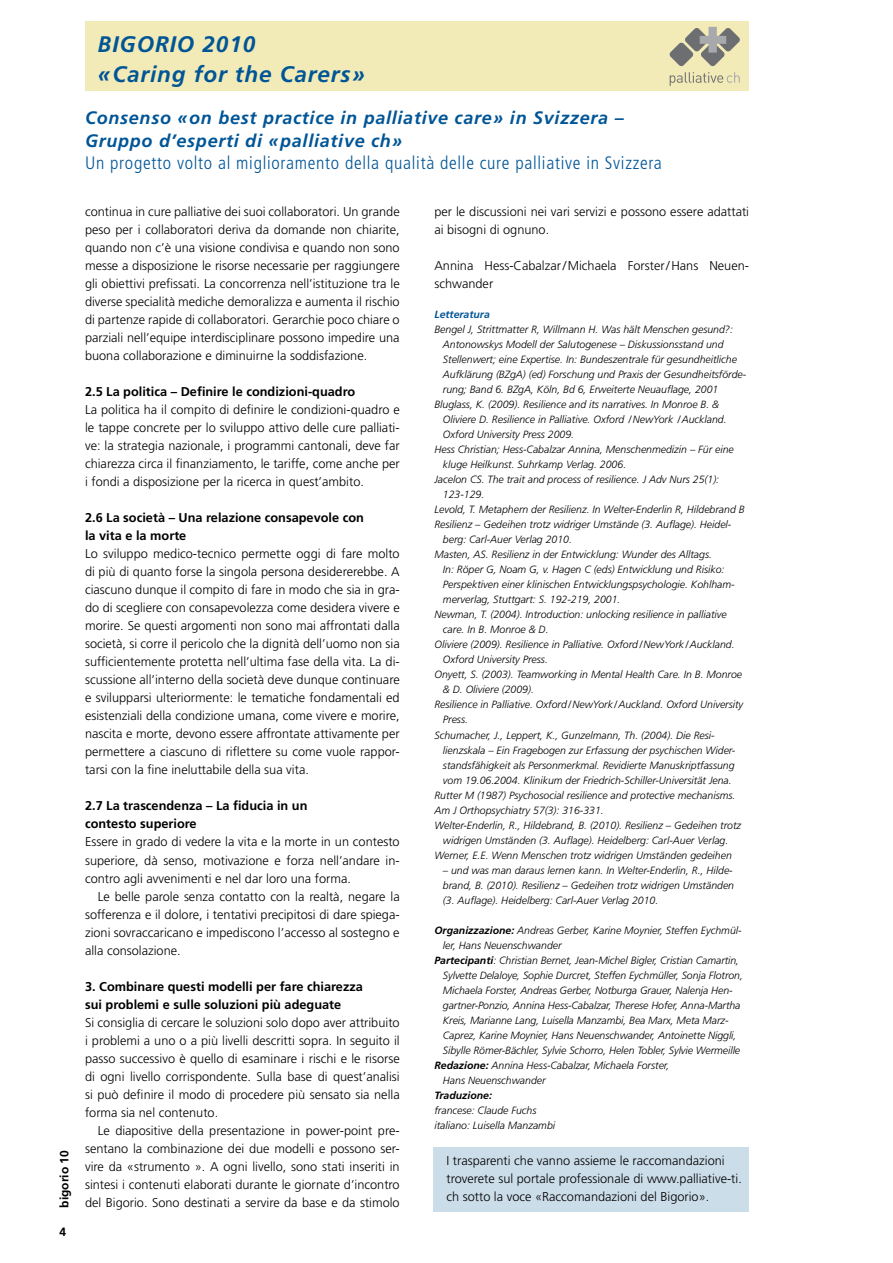
<style>
.page{position:relative;width:893px;height:1263px;background:#fff}
.page>*{position:absolute;margin:0;border:0;box-sizing:border-box;transform-origin:0 0}
.t1{font:italic 700 22.5px/30px "Frutiger";letter-spacing:.04em;color:#005596}
.t2{font:italic 700 18px/22.5px "Frutiger";letter-spacing:.04em;color:#005596}
.t3{font:300 condensed 18px "Frutiger";letter-spacing:.04em;color:#005596}
.t4{font:300 12.75px/18px "Frutiger LT Std";color:#000;text-align:justify}
.t5{font:700 12.75px/18px "Frutiger LT Std";color:#000}
.t6{font:700 12px "Frutiger LT Std";color:#000}
.t7{font:italic 300 10.5px/15px "Frutiger";color:#000}
.t8{font:italic 700 10.5px "Frutiger";color:#005596}
.t9{font:italic 700 10.5px "Frutiger";color:#000}
.s1{font-weight:700}
</style>
<div class="page">
<div style="left:85px;top:21px;width:663px;height:69px;background:#f3ebb7"></div>
<svg style="left:670px;top:72px;width:70px;height:14px"></svg>
<svg style="left:670px;top:27px;width:70px;height:39px"></svg>
<div style="left:434px;top:1147px;width:315px;height:65px;background:#ccddea"></div>
<p class="t6" style="left:57px;top:1208px;width:59px;rotate:-90deg">bigorio 10</p>
<p class="t6" style="left:60px;top:1225px;width:8px">4</p>
<h1 class="t1" style="left:98px;top:30px;width:269px">BIGORIO 2010<br>«Caring for the Carers»</h1>
<h2 class="t2" style="left:85px;top:107px;width:540px">Consenso «on best practice in palliative care» in Svizzera –<br>Gruppo d’esperti di «palliative ch»</h2>
<h2 class="t3" style="left:85px;top:153px;width:578px">Un progetto volto al miglioramento della qualità delle cure palliative in Svizzera</h2>
<p class="t4" style="left:85px;top:203px;width:316px">continua in cure palliative dei suoi collaboratori. Un grande peso per i collaboratori deriva da domande non chiarite, quando non c’è una visione condivisa e quando non sono messe a disposizione le risorse necessarie per raggiungere gli obiettivi prefissati. La concorrenza nell’istituzione tra le diverse specialità mediche demoralizza e aumenta il rischio di partenze rapide di collaboratori. Gerarchie poco chiare o parziali nell’equipe interdisciplinare possono impedire una buona collaborazione e diminuirne la soddisfazione.</p>
<p class="t5" style="left:85px;top:383px;width:272px">2.5 La politica – Definire le condizioni-quadro</p>
<p class="t4" style="left:85px;top:401px;width:316px">La politica ha il compito di definire le condizioni-quadro e le tappe concrete per lo sviluppo attivo delle cure palliati&shy;ve: la strategia nazionale, i programmi cantonali, deve far chiarezza circa il finanziamento, le tariffe, come anche per i fondi a disposizione per la ricerca in quest’ambito.</p>
<p class="t5" style="left:85px;top:509px;width:280px">2.6 La società – Una relazione consapevole con la vita e la morte</p>
<p class="t4" style="left:85px;top:545px;width:316px">Lo sviluppo medico-tecnico permette oggi di fare molto di più di quanto forse la singola persona desidererebbe. A ciascuno dunque il compito di fare in modo che sia in gra&shy;do di scegliere con consapevolezza come desidera vivere e morire. Se questi argomenti non sono mai affrontati dalla società, si corre il pericolo che la dignità dell’uomo non sia sufficientemente protetta nell’ultima fase della vita. La di&shy;scussione all’interno della società deve dunque continuare e svilupparsi ulteriormente: le tematiche fondamentali ed esistenziali della condizione umana, come vivere e morire, nascita e morte, devono essere affrontate attivamente per permettere a ciascuno di riflettere su come vuole rappor&shy;tarsi con la fine ineluttabile della sua vita.</p>
<p class="t5" style="left:85px;top:797px;width:224px">2.7 La trascendenza – La fiducia in un contesto superiore</p>
<p class="t4" style="left:85px;top:833px;width:316px">Essere in grado di vedere la vita e la morte in un contesto superiore, dà senso, motivazione e forza nell’andare in&shy;contro agli avvenimenti e nel dar loro una forma.</p>
<p class="t4" style="left:85px;top:887px;width:316px;text-indent:13px">Le belle parole senza contatto con la realtà, negare la sofferenza e il dolore, i tentativi precipitosi di dare spiega&shy;zioni sovraccaricano e impediscono l’accesso al sostegno e alla consolazione.</p>
<p class="t5" style="left:85px;top:977px;width:279px">3. Combinare questi modelli per fare chiarezza sui problemi e sulle soluzioni più adeguate</p>
<p class="t4" style="left:85px;top:1013px;width:316px">Si consiglia di cercare le soluzioni solo dopo aver attribuito i problemi a uno o a più livelli descritti sopra. In seguito il passo successivo è quello di esaminare i rischi e le risorse di ogni livello corrispondente. Sulla base di quest’analisi si può definire il modo di procedere più sensato sia nella forma sia nel contenuto.</p>
<p class="t4" style="left:85px;top:1121px;width:316px;text-indent:13px">Le diapositive della presentazione in power-point pre&shy;sentano la combinazione dei due modelli e possono ser&shy;vire da «strumento ». A ogni livello, sono stati inseriti in sintesi i contenuti elaborati durante le giornate d’incontro del Bigorio. Sono destinati a servire da base e da stimolo</p>
<p class="t4" style="left:434px;top:203px;width:316px">per le discussioni nei vari servizi e possono essere adattati ai bisogni di ognuno.</p>
<p class="t4" style="left:434px;top:257px;width:316px">Annina Hess-Cabalzar/Michaela Forster/Hans Neuen&shy;schwander</p>
<p class="t8" style="left:434px;top:308px;width:57px">Letteratura</p>
<p class="t7" style="left:434px;top:322px;width:300px">Bengel J, Strittmatter R, Willmann H. Was hält Menschen gesund?:</p>
<p class="t7" style="left:443px;top:337px;width:282px">Antonowskys Modell der Salutogenese – Diskussionsstand und</p>
<p class="t7" style="left:443px;top:352px;width:296px">Stellenwert; eine Expertise. In: Bundeszentrale für gesundheitliche</p>
<p class="t7" style="left:443px;top:367px;width:305px">Aufklärung (BZgA) (ed) Forschung und Praxis der Gesundheitsförde-</p>
<p class="t7" style="left:443px;top:382px;width:277px">rung; Band 6. BZgA, Köln, Bd 6, Erweiterte Neuauflage, 2001</p>
<p class="t7" style="left:434px;top:397px;width:286px">Bluglass, K. (2009). Resilience and its narratives. In Monroe B. &amp;</p>
<p class="t7" style="left:443px;top:412px;width:285px">Oliviere D. Resilience in Palliative. Oxford /NewYork /Auckland.</p>
<p class="t7" style="left:443px;top:427px;width:133px">Oxford University Press 2009.</p>
<p class="t7" style="left:434px;top:442px;width:301px">Hess Christian; Hess-Cabalzar Annina, Menschenmedizin – Für eine</p>
<p class="t7" style="left:443px;top:457px;width:185px">kluge Heilkunst. Suhrkamp Verlag. 2006.</p>
<p class="t7" style="left:434px;top:472px;width:286px">Jacelon CS. The trait and process of resilience. J Adv Nurs 25(1):</p>
<p class="t7" style="left:443px;top:487px;width:43px">123-129.</p>
<p class="t7" style="left:434px;top:502px;width:312px">Levold, T. Metaphern der Resilienz. In Welter-Enderlin R, Hildebrand B</p>
<p class="t7" style="left:434px;top:517px;width:298px">Resilienz – Gedeihen trotz widriger Umstände (3. Auflage). Heidel-</p>
<p class="t7" style="left:443px;top:532px;width:131px">berg: Carl-Auer Verlag 2010.</p>
<p class="t7" style="left:434px;top:547px;width:279px">Masten, AS. Resilienz in der Entwicklung: Wunder des Alltags.</p>
<p class="t7" style="left:443px;top:562px;width:283px">In: Röper G, Noam G, v. Hagen C (eds) Entwicklung und Risiko:</p>
<p class="t7" style="left:443px;top:577px;width:293px">Perspektiven einer klinischen Entwicklungspsychologie. Kohlham-</p>
<p class="t7" style="left:443px;top:592px;width:179px">merverlag, Stuttgart: S. 192-219, 2001.</p>
<p class="t7" style="left:434px;top:607px;width:294px">Newman, T. (2004). Introduction: unlocking resilience in palliative</p>
<p class="t7" style="left:443px;top:622px;width:107px">care. In B. Monroe &amp; D.</p>
<p class="t7" style="left:434px;top:637px;width:302px">Oliviere (2009). Resilience in Palliative. Oxford/NewYork /Auckland.</p>
<p class="t7" style="left:443px;top:652px;width:106px">Oxford University Press.</p>
<p class="t7" style="left:434px;top:667px;width:309px">Onyett, S. (2003). Teamworking in Mental Health Care. In B. Monroe</p>
<p class="t7" style="left:443px;top:682px;width:93px">&amp; D. Oliviere (2009).</p>
<p class="t7" style="left:434px;top:697px;width:310px">Resilience in Palliative. Oxford/NewYork /Auckland. Oxford University</p>
<p class="t7" style="left:443px;top:712px;width:27px">Press.</p>
<p class="t7" style="left:434px;top:727px;width:282px">Schumacher, J., Leppert, K., Gunzelmann, Th. (2004). Die Resi-</p>
<p class="t7" style="left:443px;top:742px;width:294px">lienzskala – Ein Fragebogen zur Erfassung der psychischen Wider-</p>
<p class="t7" style="left:443px;top:757px;width:293px">standsfähigkeit als Personmerkmal. Revidierte Manuskriptfassung</p>
<p class="t7" style="left:443px;top:772px;width:290px">vom 19.06.2004. Klinikum der Friedrich-Schiller-Universität Jena.</p>
<p class="t7" style="left:434px;top:787px;width:303px">Rutter M (1987) Psychosocial resilience and protective mechanisms.</p>
<p class="t7" style="left:434px;top:802px;width:171px">Am J Orthopsychiatry 57(3): 316-331.</p>
<p class="t7" style="left:434px;top:817px;width:308px">Welter-Enderlin, R., Hildebrand, B. (2010). Resilienz – Gedeihen trotz</p>
<p class="t7" style="left:443px;top:832px;width:287px">widrigen Umständen (3. Auflage). Heidelberg: Carl-Auer Verlag.</p>
<p class="t7" style="left:434px;top:847px;width:299px">Werner, E.E. Wenn Menschen trotz widrigen Umständen gedeihen</p>
<p class="t7" style="left:443px;top:862px;width:293px">– und was man daraus lernen kann. In Welter-Enderlin, R., Hilde&shy;brand, B. (2010). Resilienz – Gedeihen trotz widrigen Umständen (3. Auflage). Heidelberg: Carl-Auer Verlag 2010.</p>
<p class="t7" style="left:434px;top:922px;width:309px"><span class="s1">Organizzazione:</span> Andreas Gerber, Karine Moynier, Steffen Eychmül-</p>
<p class="t7" style="left:443px;top:937px;width:120px">ler, Hans Neuenschwander</p>
<p class="t7" style="left:434px;top:952px;width:306px"><span class="s1">Partecipanti</span>: Christian Bernet, Jean-Michel Bigler, Cristian Camartin,</p>
<p class="t7" style="left:443px;top:967px;width:301px">Sylvette Delaloye, Sophie Durcret, Steffen Eychmüller, Sonja Flotron,</p>
<p class="t7" style="left:443px;top:982px;width:291px">Michaela Forster, Andreas Gerber, Notburga Grauer, Nalenja Hen-</p>
<p class="t7" style="left:443px;top:997px;width:299px">gartner-Ponzio, Annina Hess-Cabalzar, Therese Hofer, Anna-Martha</p>
<p class="t7" style="left:443px;top:1012px;width:287px">Kreis, Marianne Lang, Luisella Manzambi, Bea Marx, Meta Marz-</p>
<p class="t7" style="left:443px;top:1027px;width:295px">Caprez, Karine Moynier, Hans Neuenschwander, Antoinette Niggli,</p>
<p class="t7" style="left:443px;top:1042px;width:299px">Sibylle Römer-Bächler, Sylvie Schorro, Helen Tobler, Sylvie Wermeille</p>
<p class="t7" style="left:434px;top:1057px;width:236px"><span class="s1">Redazione:</span> Annina Hess-Cabalzar, Michaela Forster,</p>
<p class="t7" style="left:443px;top:1073px;width:104px">Hans Neuenschwander</p>
<p class="t9" style="left:434px;top:1089px;width:59px">Traduzione:</p>
<p class="t7" style="left:434px;top:1103px;width:122px">francese: Claude Fuchs italiano: Luisella Manzambi</p>
<p class="t4" style="left:446px;top:1151px;width:297px;text-align:left">I trasparenti che vanno assieme le raccomandazioni troverete sul portale professionale di www.palliative-ti. ch sotto la voce «Raccomandazioni del Bigorio».</p>
</div>
